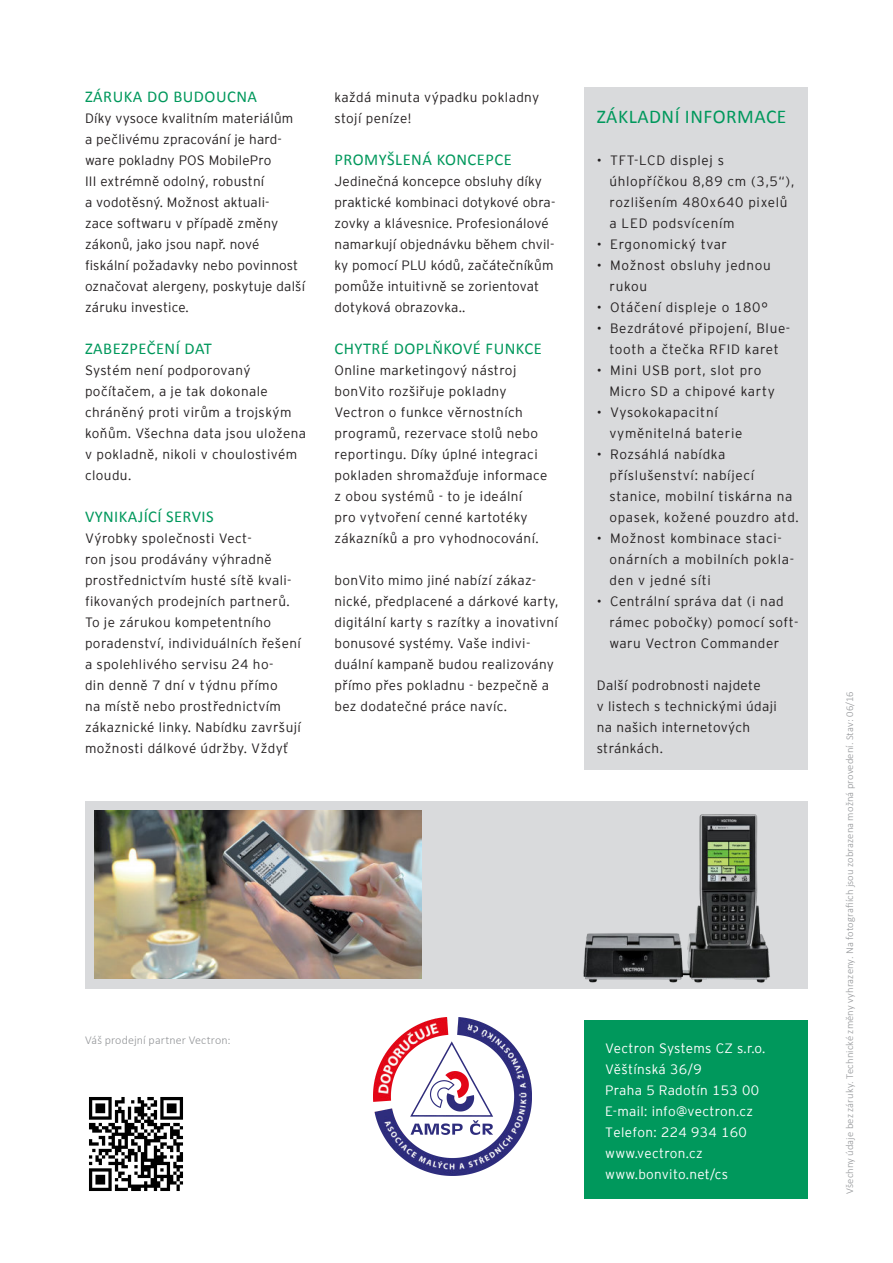
<style>
.page{position:relative;width:893px;height:1263px;background:#fff}
.page>*{position:absolute;margin:0;border:0;box-sizing:border-box;transform-origin:0 0}
.t1{font:19.5px "Calibri";letter-spacing:.025em;color:#00985c}
.t2{font:16.5px "Calibri";letter-spacing:.03em;color:#00985c}
.t3{font:300 13.5px/21px "Vectron Interstate";letter-spacing:.03em;color:#231f20}
.t4{font:300 13.5px/21px "Vectron Interstate";letter-spacing:.05em;color:#231f20}
.t5{font:300 13.5px/21px "Vectron Interstate";letter-spacing:.025em;color:#fff}
.t6{font:300 12px "Calibri";letter-spacing:.01em;color:#939598}
.t7{font:300 10.5px "Calibri";letter-spacing:.015em;color:#939598}
</style>
<div class="page">
<div style="left:85px;top:801px;width:723px;height:188px;background:#d9dadc"></div>
<div style="left:584px;top:87px;width:224px;height:683px;background:#d9dadc"></div>
<div style="left:584px;top:1020px;width:224px;height:179px;background:#00985c"></div>
<img style="left:94px;top:810px;width:328px;height:168px">
<img style="left:583px;top:814px;width:187px;height:169px">
<img style="left:89px;top:1097px;width:94px;height:94px">
<img style="left:374px;top:1018px;width:157px;height:157px">
<p class="t2" style="left:85px;top:86px;width:174px">ZÁRUKA DO BUDOUCNA</p>
<p class="t3" style="left:85px;top:108px;width:222px">Díky vysoce kvalitním materiálům<br>a pečlivému zpracování je hard&shy;ware pokladny POS MobilePro<br>III extrémně odolný, robustní<br>a vodotěsný. Možnost aktuali-<br>zace softwaru v případě změny zákonů, jako jsou např. nové fiskální požadavky nebo povinnost označovat alergeny, poskytuje další záruku investice.</p>
<p class="t2" style="left:85px;top:338px;width:128px">ZABEZPEČENÍ DAT</p>
<p class="t3" style="left:85px;top:360px;width:223px">Systém není podporovaný počítačem, a je tak dokonale chráněný proti virům a trojským koňům. Všechna data jsou uložena v pokladně, nikoli v choulostivém cloudu.</p>
<p class="t2" style="left:85px;top:506px;width:130px">VYNIKAJÍCÍ SERVIS</p>
<p class="t3" style="left:85px;top:528px;width:217px">Výrobky společnosti Vect-<br>ron jsou prodávány výhradně prostřednictvím husté sítě kvali&shy;fikovaných prodejních partnerů.<br>To je zárukou kompetentního poradenství, individuálních řešení a spolehlivého servisu 24 ho-<br>din denně 7 dní v týdnu přímo<br>na místě nebo prostřednictvím zákaznické linky. Nabídku završují možnosti dálkové údržby. Vždyť</p>
<p class="t3" style="left:334px;top:87px;width:206px">každá minuta výpadku pokladny stojí peníze!</p>
<p class="t2" style="left:334px;top:149px;width:179px">PROMYŠLENÁ KONCEPCE</p>
<p class="t3" style="left:334px;top:171px;width:222px">Jedinečná koncepce obsluhy díky praktické kombinaci dotykové obra&shy;zovky a klávesnice. Profesionálové namarkují objednávku během chvil&shy;ky pomocí PLU kódů, začátečníkům pomůže intuitivně se zorientovat dotyková obrazovka..</p>
<p class="t2" style="left:334px;top:338px;width:209px">CHYTRÉ DOPLŇKOVÉ FUNKCE</p>
<p class="t3" style="left:334px;top:360px;width:214px">Online marketingový nástroj bonVito rozšiřuje pokladny<br>Vectron o funkce věrnostních programů, rezervace stolů nebo reportingu. Díky úplné integraci pokladen shromažďuje informace z obou systémů - to je ideální<br>pro vytvoření cenné kartotéky zákazníků a pro vyhodnocování.</p>
<p class="t3" style="left:334px;top:570px;width:225px">bonVito mimo jiné nabízí zákaz&shy;nické, předplacené a dárkové karty, digitální karty s razítky a inovativní bonusové systémy. Vaše indivi&shy;duální kampaně budou realizovány přímo přes pokladnu - bezpečně a bez dodatečné práce navíc.</p>
<h1 class="t1" style="left:597px;top:104px;width:191px">ZÁKLADNÍ INFORMACE</h1>
<p class="t4" style="left:609px;top:150px;width:186px;text-indent:-13px">• TFT-LCD displej s úhlopříčkou 8,89 cm (3,5“), rozlišením 480x640 pixelů a LED podsvícením</p>
<p class="t4" style="left:597px;top:234px;width:132px">• Ergonomický tvar</p>
<p class="t4" style="left:609px;top:255px;width:163px;text-indent:-13px">• Možnost obsluhy jednou rukou</p>
<p class="t4" style="left:597px;top:297px;width:173px">• Otáčení displeje o 180°</p>
<p class="t4" style="left:597px;top:318px;width:195px;text-align:center">• Bezdrátové připojení, Blue&shy;tooth a čtečka RFID karet</p>
<p class="t4" style="left:609px;top:360px;width:167px;text-indent:-13px">• Mini USB port, slot pro<br>Micro SD a chipové karty</p>
<p class="t4" style="left:609px;top:402px;width:134px;text-indent:-13px">• Vysokokapacitní vyměnitelná baterie</p>
<p class="t4" style="left:609px;top:444px;width:191px;text-indent:-13px">• Rozsáhlá nabídka příslušenství: nabíjecí stanice, mobilní tiskárna na opasek, kožené pouzdro atd.</p>
<p class="t4" style="left:609px;top:528px;width:186px;text-indent:-13px">• Možnost kombinace staci&shy;onárních a mobilních pokla&shy;den v jedné síti</p>
<p class="t3" style="left:609px;top:591px;width:190px;text-indent:-13px">• Centrální správa dat (i nad rámec pobočky) pomocí soft&shy;waru Vectron Commander</p>
<p class="t3" style="left:597px;top:675px;width:182px">Další podrobnosti najdete<br>v listech s technickými údaji na našich internetových stránkách.</p>
<p class="t6" style="left:85px;top:1032px;width:147px">Váš prodejní partner Vectron:</p>
<p class="t5" style="left:605px;top:1037px;width:162px">Vectron Systems CZ s.r.o.<br>Věštínská 36/9<br>Praha 5 Radotín 153 00<br>E-mail: info@vectron.cz<br>Telefon: 224 934 160 www.vectron.cz www.bonvito.net/cs</p>
<p class="t7" style="left:843px;top:1194px;width:504px;rotate:-90deg">Všechny údaje bez záruky. Technické změny vyhrazeny. Na fotografiích jsou zobrazena možná provedení. Stav: 06/16</p>
</div>
